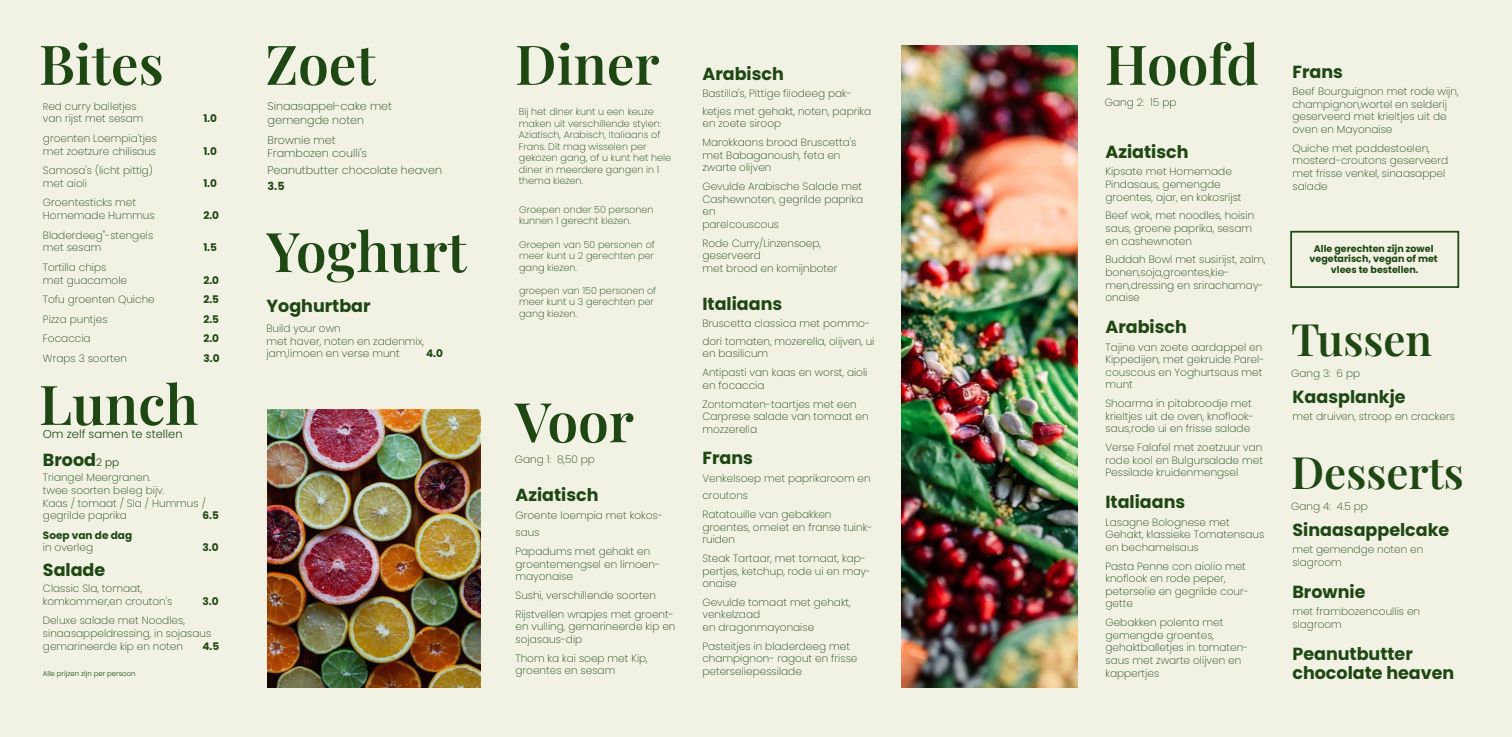
<style>
.page{position:relative;width:1512px;height:737px;background:#f2f2e4}
.page>*{position:absolute;margin:0;border:0;box-sizing:border-box;transform-origin:0 0}
.t1{font:600 54.86px "Playfair Display";color:#1e4713}
.t2{font:600 43.75px "Playfair Display";color:#1e4713}
.t3{font:700 17.5px/19.2px "Poppins";color:#1e4713}
.t4{font:300 11.46px "Poppins";color:#1e4713}
.t5{font:200 11.11px/13.4px "Poppins";color:#1e4713}
.t6{font:700 11.11px "Poppins";color:#1e4713}
.t7{font:200 10.5px/12.6px "Poppins";color:#1e4713}
.t8{font:700 10.5px "Poppins";color:#1e4713}
.t9{font:200 9.62px/11.5px "Poppins";color:#1e4713}
.t10{font:700 9.54px/10.5px "Poppins";color:#1e4713;text-align:center}
.t11{font:300 7px "Poppins";color:#1e4713}
.s1{font-size:9.62px}
.s2{font-weight:300;font-size:10.5px}
</style>
<div class="page">
<img style="left:267px;top:410px;width:213px;height:277px">
<img style="left:901px;top:45px;width:176px;height:642px">
<div style="left:1290px;top:231px;width:169px;height:57px;border:2px solid #1e4713"></div>
<h1 class="t1" style="left:39px;top:21px;width:126px">Bites</h1>
<p class="t7" style="left:43px;top:100px;width:102px"><span class="s1">R</span>ed curry balletjes van rijst met sesam</p>
<p class="t7" style="left:43px;top:132px;width:116px">groenten Loempia'tjes met zoetzure chilisaus</p>
<p class="t7" style="left:43px;top:164px;width:112px">Samosa's (licht pittig) met aioli</p>
<p class="t7" style="left:43px;top:196px;width:113px">Groentesticks met<br>Homemade Hummus</p>
<p class="t7" style="left:43px;top:229px;width:112px">Bladerdeeg"-stengels met sesam</p>
<p class="t7" style="left:43px;top:261px;width:86px">Tortilla chips met guacamole</p>
<p class="t8" style="left:203px;top:113px;width:15px">1.0</p>
<p class="t8" style="left:203px;top:145px;width:15px">1.0</p>
<p class="t8" style="left:203px;top:177px;width:15px">1.0</p>
<p class="t8" style="left:203px;top:209px;width:17px">2.0</p>
<p class="t8" style="left:203px;top:241px;width:15px">1.5</p>
<p class="t8" style="left:203px;top:274px;width:17px">2.0</p>
<p class="t7" style="left:43px;top:293px;width:113px">Tofu groenten Quiche</p>
<p class="t8" style="left:203px;top:293px;width:17px">2.5</p>
<p class="t7" style="left:43px;top:313px;width:66px">Pizza puntjes</p>
<p class="t8" style="left:203px;top:313px;width:17px">2.5</p>
<p class="t7" style="left:43px;top:332px;width:49px">Focaccia</p>
<p class="t8" style="left:203px;top:332px;width:17px">2.0</p>
<p class="t7" style="left:43px;top:352px;width:85px">Wraps 3 soorten</p>
<p class="t8" style="left:203px;top:352px;width:18px">3.0</p>
<h1 class="t1" style="left:39px;top:361px;width:161px">Lunch</h1>
<p class="t4" style="left:43px;top:427px;width:141px">Om zelf samen te stellen</p>
<h3 class="t3" style="left:43px;top:450px;width:78px">Brood<span class="s2">2 pp</span></h3>
<p class="t7" style="left:43px;top:471px;width:164px">Triangel Meergranen.<br>twee soorten beleg bijv.<br>Kaas / tomaat / Sla / Hummus / gegrilde paprika</p>
<p class="t8" style="left:202px;top:509px;width:18px">6.5</p>
<p class="t8" style="left:43px;top:529px;width:91px">Soep van de dag</p>
<p class="t7" style="left:43px;top:541px;width:52px">in overleg</p>
<p class="t8" style="left:202px;top:541px;width:18px">3.0</p>
<h3 class="t3" style="left:43px;top:560px;width:64px">Salade</h3>
<p class="t7" style="left:43px;top:582px;width:131px">Classic Sla, tomaat, komkommer,en crouton's</p>
<p class="t8" style="left:202px;top:595px;width:18px">3.0</p>
<p class="t7" style="left:43px;top:614px;width:170px">Deluxe salade met Noodles, sinaasappeldressing, in sojasaus gemarineerde kip en noten</p>
<p class="t8" style="left:202px;top:639px;width:18px">4.5</p>
<p class="t11" style="left:43px;top:669px;width:94px">Alle prijzen zijn per persoon</p>
<h1 class="t1" style="left:265px;top:21px;width:112px">Zoet</h1>
<p class="t5" style="left:268px;top:100px;width:126px">Sinaasappel-cake met gemengde noten</p>
<p class="t5" style="left:268px;top:133px;width:101px">Brownie met<br>Frambozen coulli's</p>
<p class="t5" style="left:268px;top:164px;width:176px">Peanutbutter chocolate heaven</p>
<p class="t6" style="left:268px;top:180px;width:19px">3.5</p>
<h1 class="t1" style="left:266px;top:208px;width:202px">Yoghurt</h1>
<h3 class="t3" style="left:266px;top:297px;width:106px">Yoghurtbar</h3>
<p class="t7" style="left:266px;top:322px;width:159px">Build your own<br>met haver, noten en zadenmix, jam,limoen en verse munt</p>
<p class="t8" style="left:426px;top:347px;width:18px">4.0</p>
<h1 class="t1" style="left:515px;top:21px;width:146px">Diner</h1>
<p class="t9" style="left:519px;top:106px;width:154px">Bij het diner kunt u een keuze maken uit verschillende stylen:<br>Aziatisch, Arabisch, Italiaans of<br>Frans. Dit mag wisselen per gekozen gang, of u kunt het hele diner in meerdere gangen in 1 thema kiezen.</p>
<p class="t9" style="left:519px;top:204px;width:136px">Groepen onder 50 personen kunnen 1 gerecht kiezen.</p>
<p class="t9" style="left:519px;top:238px;width:137px;text-align:justify">Groepen van 50 personen of meer kunt u 2 gerechten per gang kiezen.</p>
<p class="t9" style="left:519px;top:284px;width:139px">groepen van 150 personen of meer kunt u 3 gerechten per gang kiezen.</p>
<h1 class="t1" style="left:515px;top:379px;width:120px">Voor</h1>
<p class="t7" style="left:515px;top:453px;width:81px">Gang 1: 8,50 pp</p>
<h3 class="t3" style="left:515px;top:486px;width:85px">Aziatisch</h3>
<p class="t7" style="left:515px;top:506px;width:149px;line-height:17.5px">Groente loempia met kokos&shy;saus</p>
<p class="t7" style="left:515px;top:545px;width:146px">Papadums met gehakt en groentemengsel en limoen&shy;mayonaise</p>
<p class="t7" style="left:515px;top:586px;width:160px;line-height:18.7px">Sushi, verschillende soorten<br>Rijstvellen wrapjes met groent-</p>
<p class="t7" style="left:515px;top:620px;width:161px">en vulling, gemarineerde kip en sojasaus-dip</p>
<p class="t7" style="left:515px;top:652px;width:134px">Thom ka kai soep met Kip, groentes en sesam</p>
<h3 class="t3" style="left:702px;top:64px;width:83px">Arabisch</h3>
<p class="t7" style="left:702px;top:85px;width:170px;line-height:17.5px">Bastilla's, Pittige filodeeg pak&shy;ketjes met gehakt, noten, paprika</p>
<p class="t7" style="left:702px;top:114px;width:156px;line-height:18.7px">en zoete siroop<br>Marokkaans brood Bruscetta's</p>
<p class="t7" style="left:702px;top:149px;width:140px">met Babaganoush, feta en zwarte olijven</p>
<p class="t7" style="left:702px;top:180px;width:162px">Gevulde Arabische Salade met<br>Cashewnoten, gegrilde paprika en<br>parelcouscous</p>
<p class="t7" style="left:702px;top:237px;width:136px">Rode Curry/Linzensoep, geserveerd<br>met brood en komijnboter</p>
<h3 class="t3" style="left:702px;top:294px;width:81px">Italiaans</h3>
<p class="t7" style="left:702px;top:315px;width:173px;line-height:17.5px">Bruscetta classica met pommo&shy;dori tomaten, mozerella, olijven, ui</p>
<p class="t7" style="left:702px;top:344px;width:166px;line-height:18.7px">en basilicum<br>Antipasti van kaas en worst, aioli</p>
<p class="t7" style="left:702px;top:376px;width:156px;line-height:18.7px">en focaccia<br>Zontomaten-taartjes met een</p>
<p class="t7" style="left:702px;top:410px;width:168px">Carprese salade van tomaat en mozzerella</p>
<h3 class="t3" style="left:702px;top:448px;width:52px">Frans</h3>
<p class="t7" style="left:702px;top:469px;width:170px;line-height:17.5px">Venkelsoep met paprikaroom en croutons</p>
<p class="t7" style="left:702px;top:508px;width:171px">Ratatouille van gebakken groentes, omelet en franse tuink&shy;ruiden</p>
<p class="t7" style="left:702px;top:552px;width:170px">Steak Tartaar, met tomaat, kap&shy;pertjes, ketchup, rode ui en may&shy;onaise</p>
<p class="t7" style="left:702px;top:596px;width:150px">Gevulde tomaat met gehakt, venkelzaad<br>en dragonmayonaise</p>
<p class="t7" style="left:702px;top:640px;width:157px">Pasteitjes in bladerdeeg met champignon- ragout en frisse peterseliepessilade</p>
<h1 class="t1" style="left:1105px;top:21px;width:155px">Hoofd</h1>
<p class="t7" style="left:1105px;top:96px;width:73px">Gang 2: 15 pp</p>
<h3 class="t3" style="left:1105px;top:142px;width:85px">Aziatisch</h3>
<p class="t7" style="left:1105px;top:165px;width:138px">Kipsate met Homemade<br>Pindasaus, gemengde groentes, ajar, en kokosrijst</p>
<p class="t7" style="left:1105px;top:209px;width:150px">Beef wok, met noodles, hoisin saus, groene paprika, sesam en cashewnoten</p>
<p class="t7" style="left:1105px;top:253px;width:162px">Buddah Bowl met susirijst, zalm, bonen,soja,groentes,kie&shy;men,dressing en srirachamay&shy;onaise</p>
<h3 class="t3" style="left:1105px;top:317px;width:83px">Arabisch</h3>
<p class="t7" style="left:1105px;top:340px;width:160px">Tajine van zoete aardappel en<br>Kippedijen, met gekruide Parel&shy;couscous en Yoghurtsaus met munt</p>
<p class="t7" style="left:1105px;top:397px;width:150px">Shoarma in pitabroodje met krieltjes uit de oven, knoflook&shy;saus,rode ui en frisse salade</p>
<p class="t7" style="left:1105px;top:441px;width:159px;text-align:justify">Verse Falafel met zoetzuur van rode kool en Bulgursalade met Pessilade kruidenmengsel</p>
<h3 class="t3" style="left:1105px;top:492px;width:81px">Italiaans</h3>
<p class="t7" style="left:1105px;top:515px;width:160px">Lasagne Bolognese met<br>Gehakt, klassieke Tomatensaus en bechamelsaus</p>
<p class="t7" style="left:1105px;top:559px;width:145px">Pasta Penne con aiolio met knoflook en rode peper, peterselie en gegrilde cour&shy;gette</p>
<p class="t7" style="left:1105px;top:616px;width:144px">Gebakken polenta met gemengde groentes, gehaktballetjes in tomaten&shy;saus met zwarte olijven en kappertjes</p>
<h3 class="t3" style="left:1292px;top:62px;width:52px">Frans</h3>
<p class="t7" style="left:1292px;top:85px;width:168px">Beef Bourguignon met rode wijn, champignon,wortel en selderij geserveerd met krieltjes uit de oven en Mayonaise</p>
<p class="t7" style="left:1292px;top:142px;width:157px">Quiche met paddestoelen, mosterd-croutons geserveerd met frisse venkel, sinaasappel salade</p>
<p class="t10" style="left:1309px;top:243px;width:130px">Alle gerechten zijn zowel vegetarisch, vegan of met vlees te bestellen.</p>
<h2 class="t2" style="left:1291px;top:305px;width:142px">Tussen</h2>
<p class="t7" style="left:1291px;top:367px;width:71px">Gang 3: 6 pp</p>
<h3 class="t3" style="left:1292px;top:387px;width:115px">Kaasplankje</h3>
<p class="t7" style="left:1292px;top:410px;width:164px">met druiven, stroop en crackers</p>
<h2 class="t2" style="left:1291px;top:438px;width:174px">Desserts</h2>
<p class="t7" style="left:1291px;top:500px;width:78px">Gang 4: 4.5 pp</p>
<h3 class="t3" style="left:1292px;top:520px;width:158px">Sinaasappelcake</h3>
<p class="t7" style="left:1292px;top:543px;width:132px">met gemendge noten en slagroom</p>
<h3 class="t3" style="left:1292px;top:582px;width:75px">Brownie</h3>
<p class="t7" style="left:1292px;top:605px;width:129px">met frambozencoullis en slagroom</p>
<h3 class="t3" style="left:1292px;top:644px;width:163px">Peanutbutter chocolate heaven</h3>
</div>
